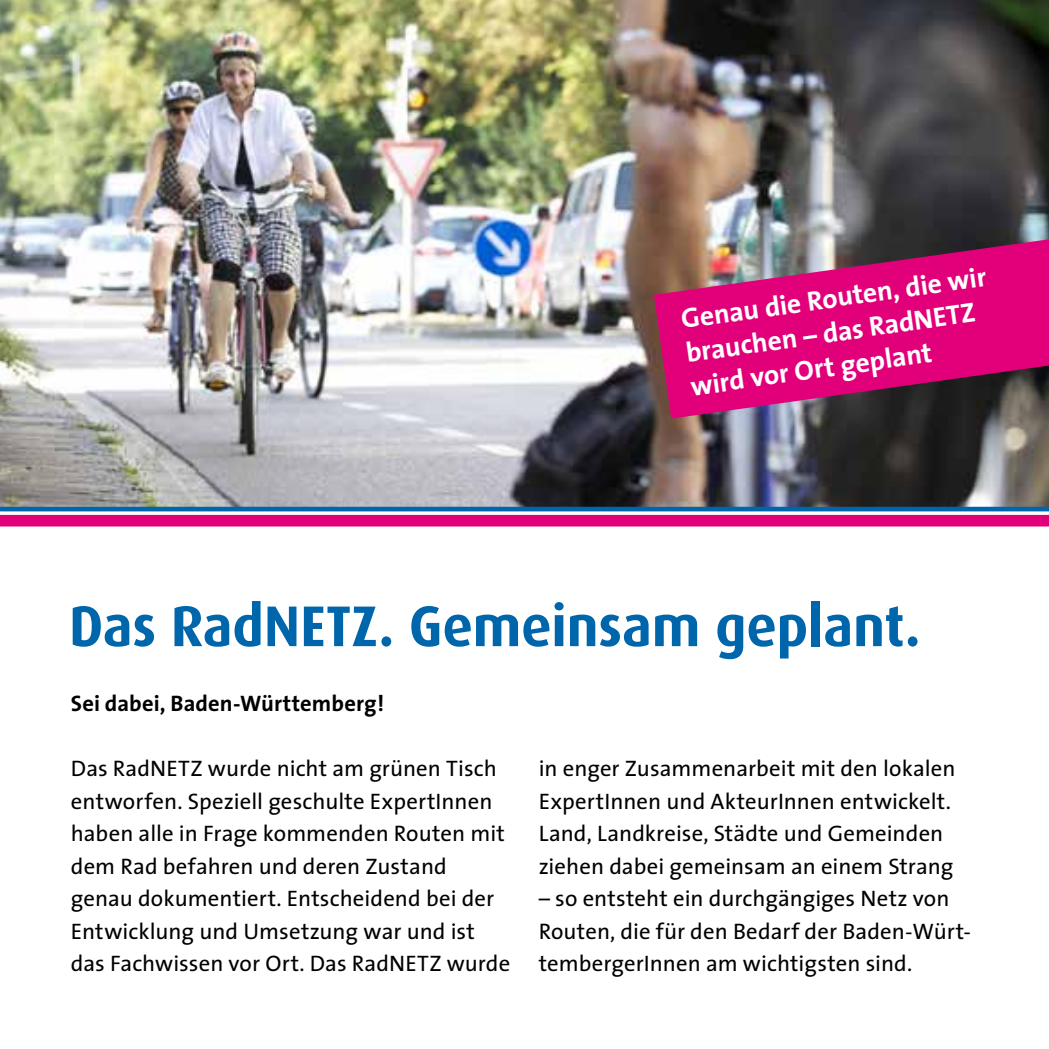
<style>
.page{position:relative;width:1049px;height:1049px;background:#fff}
.page>*{position:absolute;margin:0;border:0;box-sizing:border-box;transform-origin:0 0}
.t1{font:700 57.5px "Dax";color:#0066ac;scale:.96 1}
.t2{font:700 27.75px/34px "The Sans";color:#fff}
.t3{font:22.5px/32.5px "The Sans";letter-spacing:.005em;color:#000}
.t4{font:700 22.5px "The Sans";letter-spacing:.005em;color:#000}
</style>
<div class="page">
<img style="left:0;top:0;width:1049px;height:507px">
<hr style="left:0;top:507px;width:1049px;height:4px;background:#0066ac">
<div style="left:0;top:515px;width:1049px;height:11px;background:#e2007a"></div>
<svg style="left:654px;top:239px;width:395px;height:180px;background:#b91b6e"></svg>
<p class="t2" style="left:679px;top:302px;width:309px;rotate:-8deg">Genau die Routen, die wir brauchen – das RadNETZ wird vor Ort geplant</p>
<h1 class="t1" style="left:69px;top:593px;width:888px">Das RadNETZ. Gemeinsam geplant.</h1>
<p class="t4" style="left:71px;top:685px;width:315px">Sei dabei, Baden-Württemberg!</p>
<p class="t3" style="left:71px;top:752px;width:441px">Das RadNETZ wurde nicht am grünen Tisch entworfen. Speziell geschulte ExpertInnen haben alle in Frage kommenden Routen mit dem Rad befahren und deren Zustand genau dokumentiert. Entscheidend bei der Entwicklung und Umsetzung war und ist das Fachwissen vor Ort. Das RadNETZ wurde</p>
<p class="t3" style="left:539px;top:752px;width:418px">in enger Zusammenarbeit mit den lokalen ExpertInnen und AkteurInnen entwickelt.<br>Land, Landkreise, Städte und Gemeinden ziehen dabei gemeinsam an einem Strang</p>
<p class="t3" style="left:539px;top:881px;width:434px">– so entsteht ein durchgängiges Netz von<br>Routen, die für den Bedarf der Baden-Würt&shy;tembergerInnen am wichtigsten sind.</p>
</div>
